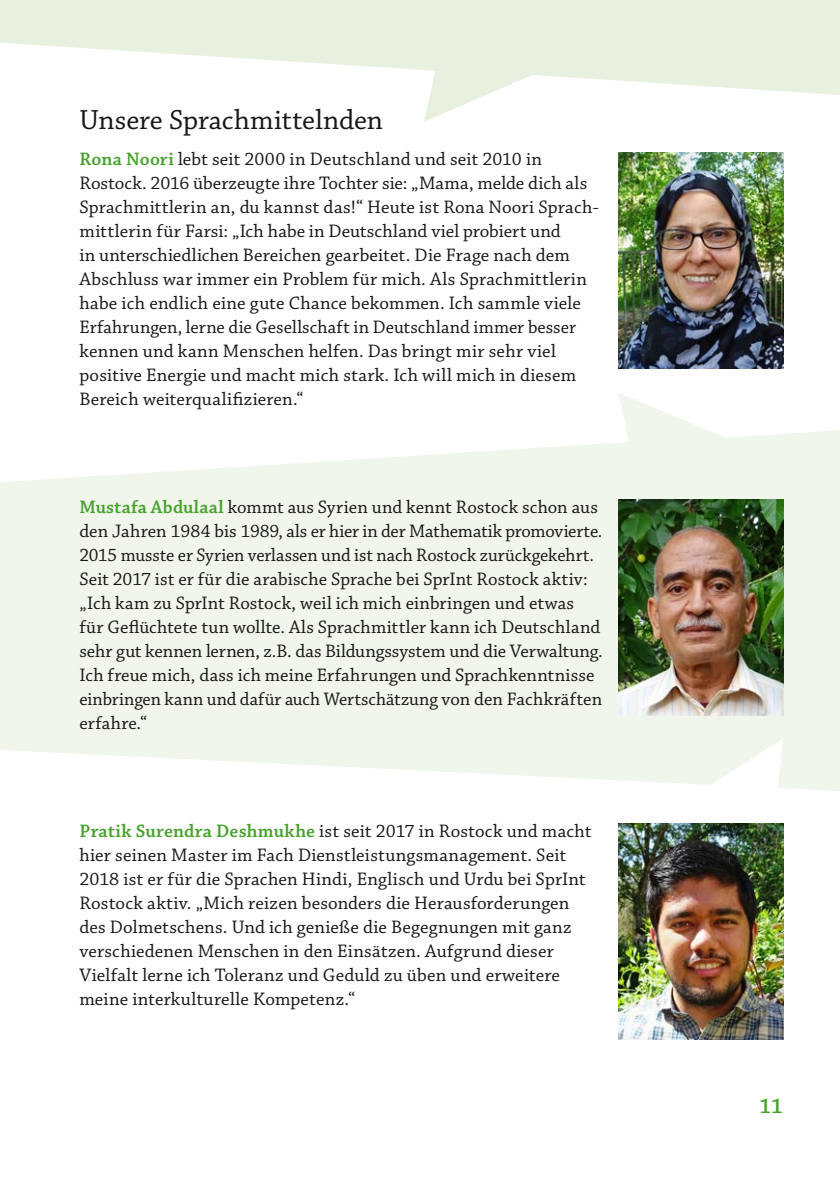
<style>
.page{position:relative;width:840px;height:1191px;background:#fff}
.page>*{position:absolute;margin:0;border:0;box-sizing:border-box;transform-origin:0 0}
.t1{font:29px "Chaparral Pro";color:#181716}
.t2{font:600 22px "Chaparral Pro";color:#46a22d}
.t3{font:19px/24px "Chaparral Pro";letter-spacing:.01em;color:#181716}
.s1{font-weight:600;color:#46a22d}
</style>
<div class="page">
<svg style="left:0;top:393px;width:839px;height:398px;fill:#f0f6eb"></svg>
<svg style="left:677px;top:738px;width:105px;height:53px"></svg>
<svg style="left:0;top:0;width:839px;height:122px;fill:#e8f0e0"></svg>
<img style="left:618px;top:153px;width:164px;height:216px">
<img style="left:618px;top:824px;width:164px;height:216px">
<img style="left:618px;top:499px;width:164px;height:216px">
<h1 class="t1" style="left:79px;top:103px;width:305px">Unsere Sprachmittelnden</h1>
<p class="t3" style="left:79px;top:147px;width:520px"><span class="s1">Rona Noori</span> lebt seit 2000 in Deutschland und seit 2010 in Rostock. 2016 überzeugte ihre Tochter sie: „Mama, melde dich als Sprachmittlerin an, du kannst das!“ Heute ist Rona Noori Sprach&shy;mittlerin für Farsi: „Ich habe in Deutschland viel probiert und<br>in unterschiedlichen Bereichen gearbeitet. Die Frage nach dem Abschluss war immer ein Problem für mich. Als Sprachmittlerin habe ich endlich eine gute Chance bekommen. Ich sammle viele Erfahrungen, lerne die Gesellschaft in Deutschland immer besser kennen und kann Menschen helfen. Das bringt mir sehr viel positive Energie und macht mich stark. Ich will mich in diesem Bereich weiterqualifizieren.“</p>
<p class="t3" style="left:79px;top:495px;width:524px"><span class="s1">Mustafa Abdulaal</span> kommt aus Syrien und kennt Rostock schon aus den Jahren 1984 bis 1989, als er hier in der Mathematik promovierte.<br>2015 musste er Syrien verlassen und ist nach Rostock zurückgekehrt.<br>Seit 2017 ist er für die arabische Sprache bei SprInt Rostock aktiv: „Ich kam zu SprInt Rostock, weil ich mich einbringen und etwas für Geflüchtete tun wollte. Als Sprachmittler kann ich Deutschland sehr gut kennen lernen, z.B. das Bildungssystem und die Verwaltung.<br>Ich freue mich, dass ich meine Erfahrungen und Sprachkenntnisse einbringen kann und dafür auch Wertschätzung von den Fachkräften erfahre.“</p>
<p class="t3" style="left:79px;top:819px;width:513px"><span class="s1">Pratik Surendra Deshmukhe</span> ist seit 2017 in Rostock und macht hier seinen Master im Fach Dienstleistungsmanagement. Seit 2018 ist er für die Sprachen Hindi, Englisch und Urdu bei SprInt Rostock aktiv. „Mich reizen besonders die Herausforderungen des Dolmetschens. Und ich genieße die Begegnungen mit ganz verschiedenen Menschen in den Einsätzen. Aufgrund dieser Vielfalt lerne ich Toleranz und Geduld zu üben und erweitere meine interkulturelle Kompetenz.“</p>
<p class="t2" style="left:759px;top:1093px;width:25px">11</p>
</div>
